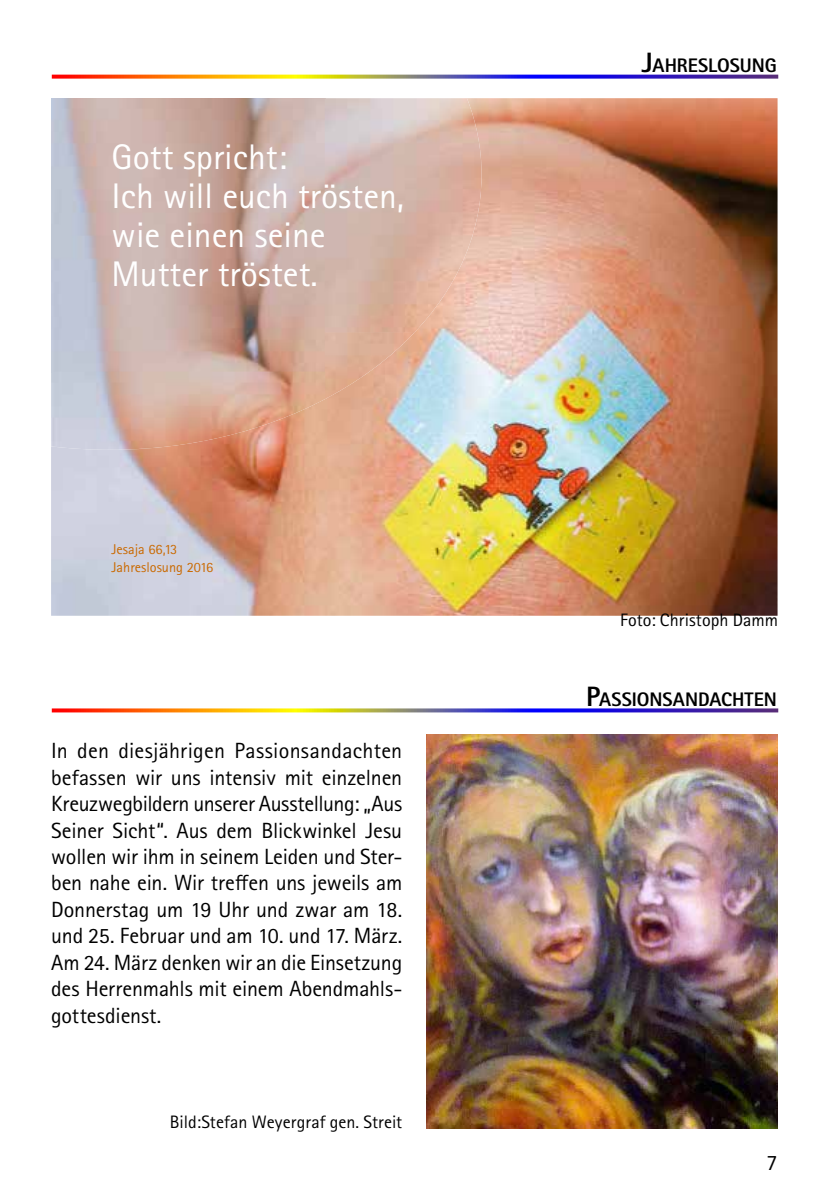
<style>
.page{position:relative;width:840px;height:1191px;background:#fff}
.page>*{position:absolute;margin:0;border:0;box-sizing:border-box;transform-origin:0 0}
.t1{font:35.6px/39.2px "Rotis Sans Serif";color:#fff}
.t2{font:22px/26.4px "Rotis Sans Serif Pro";letter-spacing:-.01em;color:#000;text-align:justify}
.t3{font:800 19.6px "Rotis Sans Serif Pro";letter-spacing:-.005em;color:#000}
.t4{font:18px "Rotis Sans Serif Pro";letter-spacing:.005em;color:#000}
.t5{font:14.2px/17.8px "Rotis Sans Serif";color:#ca6900}
.s1{font-size:28px}
</style>
<div class="page">
<img style="left:51px;top:98px;width:726px;height:518px">
<img style="left:51px;top:98px;width:274px;height:352px">
<img style="left:324px;top:98px;width:157px;height:235px">
<img style="left:324px;top:332px;width:79px;height:67px">
<svg style="left:403px;top:332px;width:11px;height:12px"></svg>
<img style="left:426px;top:735px;width:351px;height:393px">
<svg style="left:52px;top:75px;width:725px;height:4px;background:#986a75"></svg>
<svg style="left:52px;top:708px;width:725px;height:4px;background:#9a6d78"></svg>
<h1 class="t1" style="left:111px;top:137px;width:294px">Gott spricht:<br>Ich will euch trösten, wie einen seine<br>Mutter tröstet.</h1>
<p class="t5" style="left:111px;top:540px;width:103px">Jesaja 66,13<br>Jahreslosung 2016</p>
<p class="t2" style="left:51px;top:738px;width:352px">In den diesjährigen Passionsandachten befassen wir uns intensiv mit einzelnen Kreuzwegbildern unserer Ausstellung: „Aus Seiner Sicht“. Aus dem Blickwinkel Jesu wollen wir ihm in seinem Leiden und Ster&shy;ben nahe ein. Wir treffen uns jeweils am Donnerstag um 19 Uhr und zwar am 18. und 25. Februar und am 10. und 17. März.<br>Am 24. März denken wir an die Einsetzung des Herrenmahls mit einem Abendmahls&shy;gottesdienst.</p>
<p class="t4" style="left:170px;top:1111px;width:234px">Bild:Stefan Weyergraf gen. Streit</p>
<p class="t3" style="left:641px;top:53px;width:136px"><span class="s1">J</span>AH RESLOSUNG</p>
<p class="t4" style="left:619px;top:609px;width:160px">Foto: Christoph Damm</p>
<p class="t3" style="left:586px;top:686px;width:192px"><span class="s1">P</span>ASSIONSANDACHTEN</p>
<p class="t2" style="left:766px;top:1149px;width:12px">7</p>
</div>
